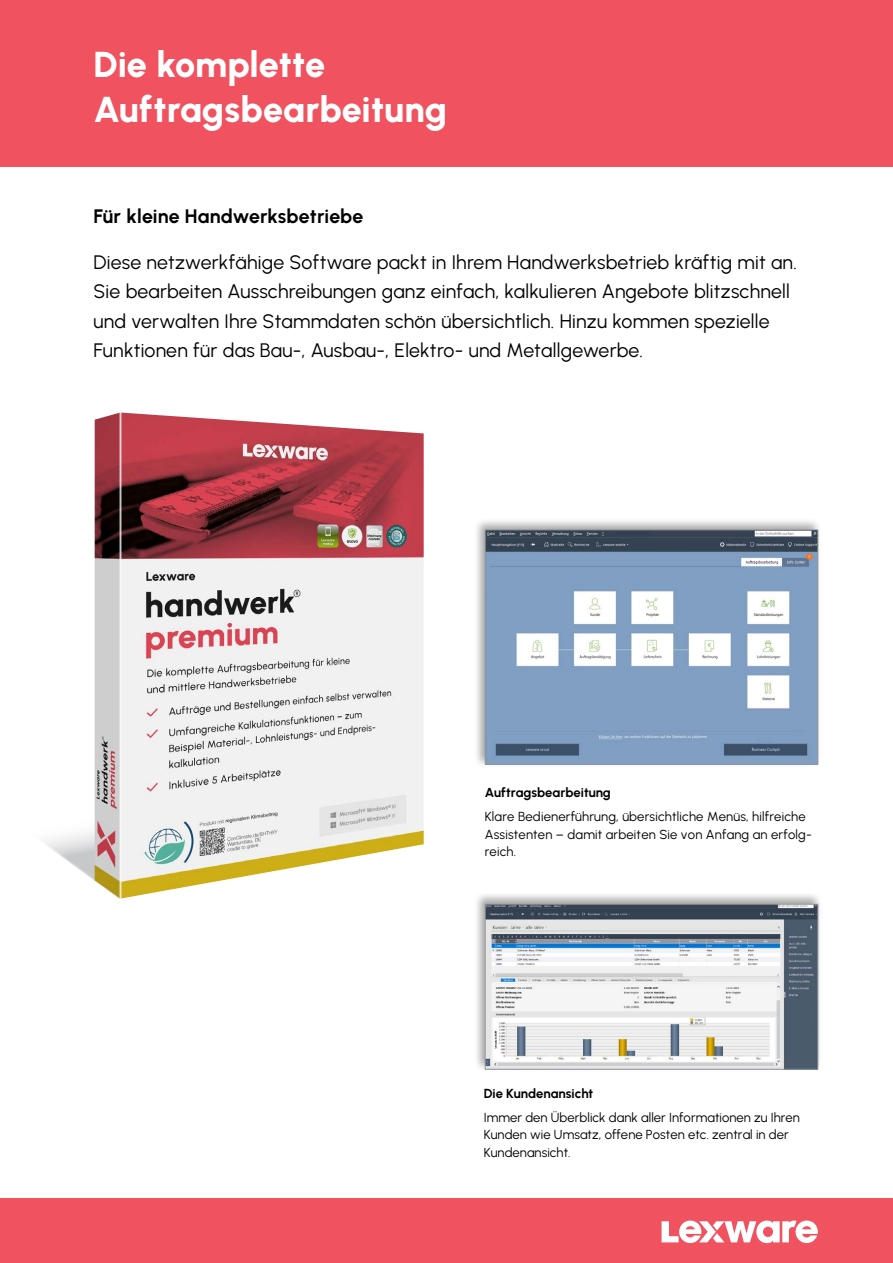
<style>
.page{position:relative;width:893px;height:1263px;background:#fff}
.page>*{position:absolute;margin:0;border:0;box-sizing:border-box;transform-origin:0 0}
.t1{font:800 36px/45px "Urbanist";color:#fff}
.t2{font:19.5px/29.4px "Urbanist";letter-spacing:.01em;color:#000}
.t3{font:700 19.5px "Urbanist";letter-spacing:.005em;color:#000}
.t4{font:13.05px/17.5px "Urbanist";letter-spacing:.015em;color:#000}
.t5{font:700 13.05px "Urbanist";color:#000}
</style>
<div class="page">
<div style="left:0;top:0;width:893px;height:167px;background:#f0535f"></div>
<div style="left:0;top:1198px;width:893px;height:65px;background:#f0535f"></div>
<svg style="left:662px;top:1220px;width:156px;height:23px"></svg>
<svg style="left:45px;top:799px;width:78px;height:100px"></svg>
<img style="left:95px;top:412px;width:329px;height:486px">
<div style="left:473px;top:517px;width:349px;height:251px;background:#000;opacity:.35"></div>
<img style="left:487px;top:531px;width:329px;height:231px">
<div style="left:485px;top:529px;width:333px;height:235px;border:1px solid #939598"></div>
<div style="left:474px;top:891px;width:348px;height:182px;background:#000;opacity:.35"></div>
<img style="left:487px;top:906px;width:329px;height:162px">
<div style="left:485px;top:904px;width:333px;height:166px;border:1px solid #939598"></div>
<h1 class="t1" style="left:94px;top:40px;width:355px">Die komplette<br>Auftragsbearbeitung</h1>
<p class="t3" style="left:94px;top:202px;width:271px">Für kleine Handwerksbetriebe</p>
<p class="t2" style="left:94px;top:247px;width:705px">Diese netzwerkfähige Software packt in Ihrem Handwerksbetrieb kräftig mit an.<br>Sie bearbeiten Ausschreibungen ganz einfach, kalkulieren Angebote blitzschnell und verwalten Ihre Stammdaten schön übersichtlich. Hinzu kommen spezielle Funktionen für das Bau-, Ausbau-, Elektro- und Metallgewerbe.</p>
<p class="t5" style="left:485px;top:784px;width:128px">Auftragsbearbeitung</p>
<p class="t4" style="left:485px;top:807px;width:329px">Klare Bedienerführung, übersichtliche Menüs, hilfreiche<br>Assistenten – damit arbeiten Sie von Anfang an erfolg&shy;reich.</p>
<p class="t5" style="left:484px;top:1084px;width:111px">Die Kundenansicht</p>
<p class="t4" style="left:484px;top:1108px;width:318px">Immer den Überblick dank aller Informationen zu Ihren<br>Kunden wie Umsatz, offene Posten etc. zentral in der<br>Kundenansicht.</p>
</div>
